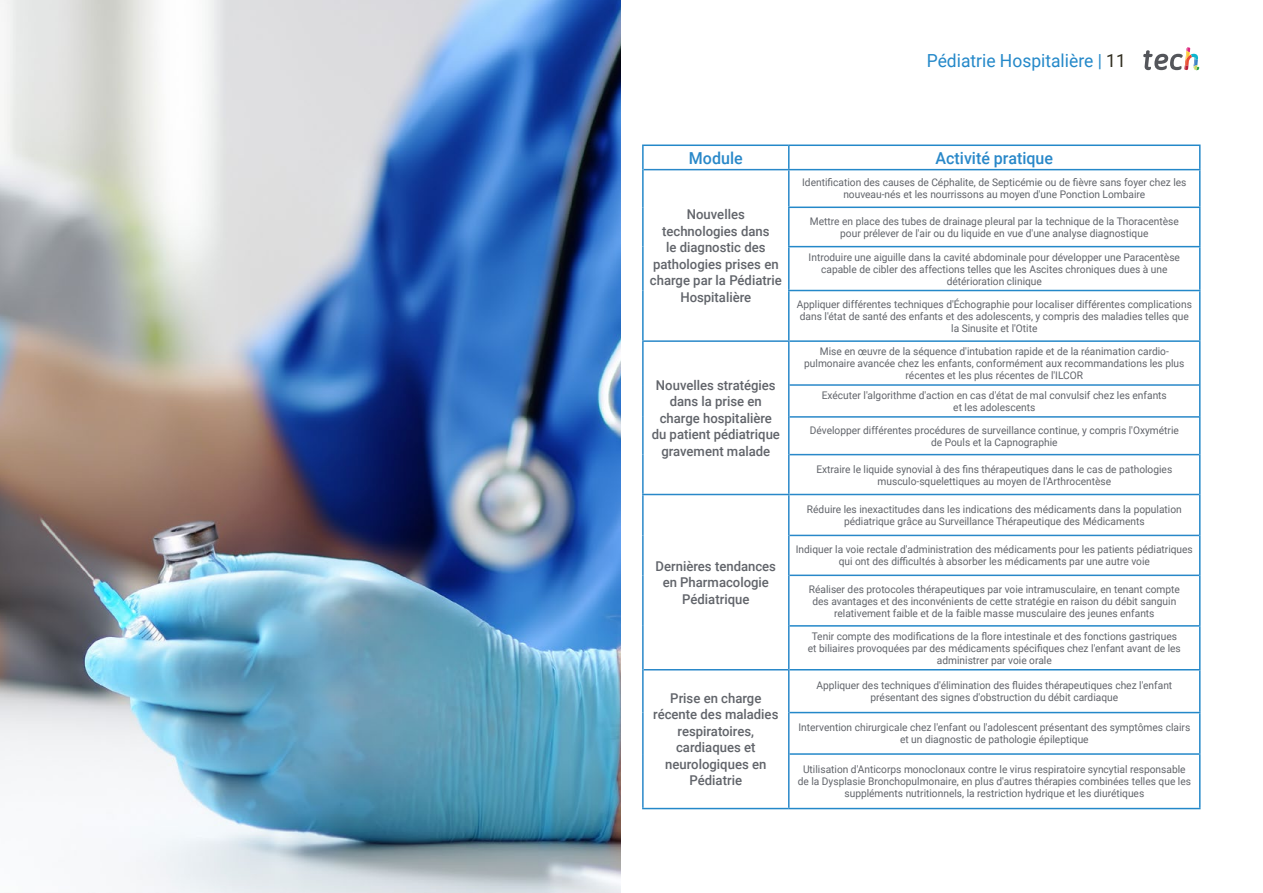
<style>
.page{position:relative;width:1263px;height:893px;background:#fff}
.page>*{position:absolute;margin:0;border:0;box-sizing:border-box;transform-origin:0 0}
.t1{font:18px "Roboto";color:#2488c9}
.t2{font:500 16.5px "Roboto";color:#2988c9}
.t3{font:500 13.5px/16.5px "Roboto";color:#61646a;text-align:center}
.t4{font:10.5px/12px "Roboto";color:#61646a;text-align:center}
.s1{color:#312e20}
</style>
<div class="page">
<svg style="left:1143px;top:47px;width:56px;height:24px"></svg>
<img style="left:0;top:0;width:621px;height:893px">
<hr style="left:642px;top:808px;width:147px;height:1px;background:#2488c9">
<hr style="left:642px;top:495px;width:2px;height:40px;background:#2988c9">
<hr style="left:788px;top:495px;width:1px;height:40px;background:#2988c9">
<hr style="left:642px;top:535px;width:2px;height:40px;background:#2988c9">
<hr style="left:788px;top:535px;width:1px;height:40px;background:#2988c9">
<hr style="left:642px;top:575px;width:2px;height:51px;background:#2988c9">
<hr style="left:788px;top:575px;width:1px;height:51px;background:#2988c9">
<hr style="left:642px;top:626px;width:2px;height:44px;background:#2988c9">
<hr style="left:788px;top:626px;width:1px;height:44px;background:#2988c9">
<hr style="left:642px;top:670px;width:2px;height:43px;background:#2988c9">
<hr style="left:788px;top:670px;width:1px;height:43px;background:#2988c9">
<hr style="left:642px;top:713px;width:2px;height:41px;background:#2988c9">
<hr style="left:788px;top:713px;width:1px;height:41px;background:#2988c9">
<hr style="left:642px;top:754px;width:2px;height:54px;background:#2988c9">
<hr style="left:788px;top:754px;width:1px;height:54px;background:#2988c9">
<hr style="left:789px;top:384px;width:410px;height:2px;background:#2988c9">
<hr style="left:789px;top:416px;width:410px;height:2px;background:#2988c9">
<hr style="left:789px;top:454px;width:410px;height:1px;background:#2988c9">
<hr style="left:789px;top:494px;width:410px;height:1px;background:#2988c9">
<hr style="left:789px;top:535px;width:410px;height:1px;background:#2988c9">
<hr style="left:789px;top:575px;width:410px;height:1px;background:#2988c9">
<hr style="left:644px;top:169px;width:144px;height:1px;background:#2988c9">
<hr style="left:642px;top:170px;width:2px;height:37px;background:#2488c9">
<hr style="left:642px;top:207px;width:2px;height:40px;background:#2488c9">
<hr style="left:642px;top:247px;width:2px;height:43px;background:#2488c9">
<hr style="left:642px;top:290px;width:2px;height:50px;background:#2488c9">
<hr style="left:788px;top:170px;width:1px;height:37px;background:#2988c9">
<hr style="left:644px;top:669px;width:144px;height:1px;background:#2988c9">
<hr style="left:642px;top:145px;width:147px;height:1px;background:#2488c9">
<hr style="left:642px;top:146px;width:2px;height:24px;background:#2488c9">
<hr style="left:789px;top:145px;width:411px;height:1px;background:#2488c9">
<svg style="left:788px;top:146px;width:1px;height:23px"></svg>
<svg style="left:1199px;top:146px;width:1px;height:23px"></svg>
<hr style="left:788px;top:169px;width:412px;height:1px;background:#2488c9">
<hr style="left:1199px;top:170px;width:1px;height:37px;background:#2488c9">
<hr style="left:788px;top:208px;width:1px;height:38px;background:#2488c9">
<hr style="left:1199px;top:208px;width:1px;height:38px;background:#2488c9">
<hr style="left:788px;top:246px;width:412px;height:1px;background:#2488c9">
<hr style="left:788px;top:247px;width:1px;height:43px;background:#2488c9">
<hr style="left:1199px;top:247px;width:1px;height:43px;background:#2488c9">
<hr style="left:788px;top:291px;width:1px;height:49px;background:#2488c9">
<hr style="left:1199px;top:291px;width:1px;height:49px;background:#2488c9">
<hr style="left:1199px;top:342px;width:1px;height:43px;background:#2488c9">
<hr style="left:789px;top:625px;width:411px;height:2px;background:#2488c9">
<hr style="left:789px;top:669px;width:411px;height:1px;background:#2488c9">
<hr style="left:789px;top:712px;width:411px;height:1px;background:#2488c9">
<hr style="left:789px;top:753px;width:411px;height:2px;background:#2488c9">
<hr style="left:789px;top:808px;width:411px;height:1px;background:#2488c9">
<hr style="left:788px;top:207px;width:412px;height:1px;background:#2488c9">
<hr style="left:788px;top:290px;width:412px;height:1px;background:#2488c9">
<hr style="left:789px;top:340px;width:411px;height:2px;background:#2488c9">
<hr style="left:1199px;top:385px;width:1px;height:32px;background:#2488c9">
<hr style="left:1199px;top:417px;width:1px;height:38px;background:#2488c9">
<hr style="left:1199px;top:455px;width:1px;height:39px;background:#2488c9">
<hr style="left:1199px;top:494px;width:1px;height:41px;background:#2488c9">
<hr style="left:1199px;top:535px;width:1px;height:40px;background:#2488c9">
<hr style="left:1199px;top:575px;width:1px;height:50px;background:#2488c9">
<hr style="left:1199px;top:627px;width:1px;height:42px;background:#2488c9">
<hr style="left:1199px;top:670px;width:1px;height:42px;background:#2488c9">
<hr style="left:1199px;top:713px;width:1px;height:40px;background:#2488c9">
<hr style="left:1199px;top:755px;width:1px;height:53px;background:#2488c9">
<hr style="left:642px;top:340px;width:147px;height:2px;background:#2988c9">
<hr style="left:642px;top:342px;width:2px;height:43px;background:#2988c9">
<hr style="left:788px;top:342px;width:1px;height:43px;background:#2988c9">
<hr style="left:642px;top:385px;width:2px;height:32px;background:#2988c9">
<hr style="left:788px;top:385px;width:1px;height:32px;background:#2988c9">
<hr style="left:642px;top:417px;width:2px;height:38px;background:#2988c9">
<hr style="left:788px;top:417px;width:1px;height:38px;background:#2988c9">
<hr style="left:642px;top:455px;width:2px;height:39px;background:#2988c9">
<hr style="left:788px;top:455px;width:1px;height:39px;background:#2988c9">
<hr style="left:642px;top:494px;width:147px;height:1px;background:#2988c9">
<h1 class="t1" style="left:927px;top:48px;width:201px">Pédiatrie Hospitalière | <span class="s1">11</span></h1>
<h2 class="t2" style="left:689px;top:146px;width:55px">Module</h2>
<h2 class="t2" style="left:936px;top:146px;width:119px">Activité pratique</h2>
<p class="t3" style="left:650px;top:206px;width:133px">Nouvelles technologies dans<br>le diagnostic des pathologies prises en charge par la Pédiatrie<br>Hospitalière</p>
<p class="t3" style="left:652px;top:376px;width:130px">Nouvelles stratégies dans la prise en charge hospitalière du patient pédiatrique gravement malade</p>
<p class="t3" style="left:656px;top:557px;width:122px">Dernières tendances en Pharmacologie<br>Pédiatrique</p>
<p class="t3" style="left:653px;top:689px;width:127px">Prise en charge récente des maladies respiratoires, cardiaques et neurologiques en<br>Pédiatrie</p>
<p class="t4" style="left:802px;top:176px;width:386px">Identification des causes de Céphalite, de Septicémie ou de fièvre sans foyer chez les nouveau-nés et les nourrissons au moyen d'une Ponction Lombaire</p>
<p class="t4" style="left:810px;top:215px;width:370px">Mettre en place des tubes de drainage pleural par la technique de la Thoracentèse pour prélever de l'air ou du liquide en vue d'une analyse diagnostique</p>
<p class="t4" style="left:809px;top:250px;width:373px">Introduire une aiguille dans la cavité abdominale pour développer une Paracentèse capable de cibler des affections telles que les Ascites chroniques dues à une détérioration clinique</p>
<p class="t4" style="left:797px;top:298px;width:397px">Appliquer différentes techniques d'Échographie pour localiser différentes complications dans l'état de santé des enfants et des adolescents, y compris des maladies telles que la Sinusite et l'Otite</p>
<p class="t4" style="left:804px;top:345px;width:382px">Mise en œuvre de la séquence d'intubation rapide et de la réanimation cardio&shy;pulmonaire avancée chez les enfants, conformément aux recommandations les plus récentes et les plus récentes de l'ILCOR</p>
<p class="t4" style="left:822px;top:389px;width:346px">Exécuter l'algorithme d'action en cas d'état de mal convulsif chez les enfants et les adolescents</p>
<p class="t4" style="left:810px;top:424px;width:371px">Développer différentes procédures de surveillance continue, y compris l'Oxymétrie de Pouls et la Capnographie</p>
<p class="t4" style="left:816px;top:462px;width:357px">Extraire le liquide synovial à des fins thérapeutiques dans le cas de pathologies musculo-squelettiques au moyen de l'Arthrocentèse</p>
<p class="t4" style="left:807px;top:503px;width:376px">Réduire les inexactitudes dans les indications des médicaments dans la population pédiatrique grâce au Surveillance Thérapeutique des Médicaments</p>
<p class="t4" style="left:796px;top:543px;width:398px">Indiquer la voie rectale d'administration des médicaments pour les patients pédiatriques qui ont des difficultés à absorber les médicaments par une autre voie</p>
<p class="t4" style="left:809px;top:582px;width:373px">Réaliser des protocoles thérapeutiques par voie intramusculaire, en tenant compte des avantages et des inconvénients de cette stratégie en raison du débit sanguin relativement faible et de la faible masse musculaire des jeunes enfants</p>
<p class="t4" style="left:808px;top:630px;width:374px">Tenir compte des modifications de la flore intestinale et des fonctions gastriques et biliaires provoquées par des médicaments spécifiques chez l'enfant avant de les administrer par voie orale</p>
<p class="t4" style="left:816px;top:679px;width:357px">Appliquer des techniques d'élimination des fluides thérapeutiques chez l'enfant présentant des signes d'obstruction du débit cardiaque</p>
<p class="t4" style="left:798px;top:721px;width:393px">Intervention chirurgicale chez l'enfant ou l'adolescent présentant des symptômes clairs et un diagnostic de pathologie épileptique</p>
<p class="t4" style="left:798px;top:763px;width:395px">Utilisation d'Anticorps monoclonaux contre le virus respiratoire syncytial responsable de la Dysplasie Bronchopulmonaire, en plus d'autres thérapies combinées telles que les suppléments nutritionnels, la restriction hydrique et les diurétiques</p>
</div>
